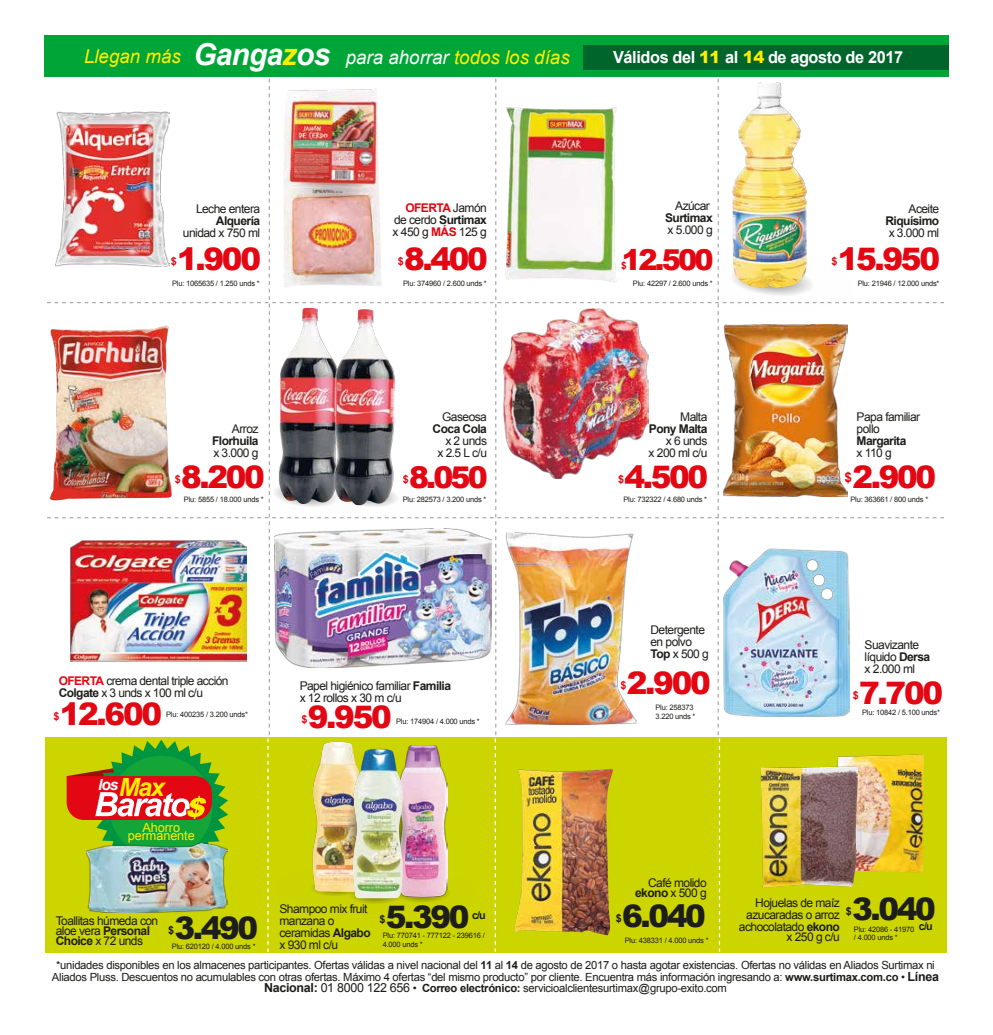
<style>
.page{position:relative;width:993px;height:1035px;background:#fff}
.page>*{position:absolute;margin:0;border:0;box-sizing:border-box;transform-origin:0 0}
.t1{font:900 31px "Arial";letter-spacing:-.075em;color:#e30613}
.t2{font:900 31px "Arial";letter-spacing:-.075em;color:#1d1d1b}
.t3{font:900 30px "Arial";color:#e30613}
.t4{font:900 28.75px "Arial";color:#e30613}
.t5{font:italic 19.12px "Arial";color:#ffed00}
.t6{font:700 16.62px "Arial";letter-spacing:-.025em;color:#fff}
.t7{font:italic 700 15.38px "Arial";color:#fff}
.t8{font:700 13.5px "Arial";color:#e30613}
.t9{font:12.75px "Arial";letter-spacing:-.005em;color:#ffed00}
.t10{font:12px/12px "Arial";letter-spacing:-.045em;color:#1d1d1b}
.t11{font:700 12px "Arial";letter-spacing:-.045em;color:#1d1d1b}
.t12{font:11.25px/11.2px "Arial";letter-spacing:-.025em;color:#1d1d1b;text-align:center}
.t13{font:700 10.75px "Arial";color:#e30613}
.t14{font:700 10.75px "Arial";color:#1d1d1b}
.t15{font:700 10px "Arial";color:#e30613}
.t16{font:7.5px/8.8px "Arial";letter-spacing:-.025em;color:#1d1d1b}
.s1{font-weight:700;font-size:30.25px;color:#fff}
.s2{font-weight:700;font-size:30.25px}
.s3{color:#fff}
.s4{font-weight:900;color:#ffed00}
.s5{font-weight:700;color:#e30613}
.s6{font-weight:700}
.s7{font-size:25.12px;color:#ffed00}
.s8{font-weight:700;font-size:12.5px}
.s9{font-size:12.5px}
</style>
<div class="page">
<div style="left:44px;top:35px;width:904px;height:42px;background:#00a538"></div>
<div style="left:583px;top:45px;width:365px;height:25px;background:#00652a"></div>
<img style="left:47px;top:79px;width:898px;height:873px">
<img style="left:352px;top:748px;width:51px;height:150px">
<img style="left:87px;top:843px;width:140px;height:70px">
<h3 class="t5" style="left:84px;top:47px;width:487px">Llegan más <span class="s1">Ganga</span><span class="s2">z</span><span class="s1">os</span> <span class="s3">para ahorrar</span> todos los días</h3>
<h3 class="t6" style="left:613px;top:48px;width:291px">Válidos del <span class="s4">11</span> al <span class="s4">14</span> de agosto de 2017</h3>
<p class="t10" style="left:196px;top:202px;width:66px">Leche entera</p>
<p class="t11" style="left:216px;top:214px;width:46px">Alquería</p>
<p class="t10" style="left:183px;top:226px;width:79px">unidad x 750 ml</p>
<p class="t10" style="left:392px;top:202px;width:96px;text-align:justify;text-indent:13px"><span class="s5">OFERTA</span> Jamón de cerdo <span class="s6">Surtimax </span>x 450 g <span class="s5">MÁS</span> 125 g</p>
<p class="t10" style="left:675px;top:200px;width:36px">Azúcar</p>
<p class="t11" style="left:665px;top:211px;width:49px">Surtimax</p>
<p class="t10" style="left:667px;top:224px;width:47px">x 5.000 g</p>
<p class="t10" style="left:908px;top:202px;width:32px">Aceite</p>
<p class="t11" style="left:885px;top:214px;width:55px">Riquísimo</p>
<p class="t10" style="left:888px;top:226px;width:52px">x 3.000 ml</p>
<p class="t13" style="left:171px;top:255px;width:8px">$</p>
<h1 class="t1" style="left:177px;top:235px;width:85px">1.900</h1>
<p class="t13" style="left:398px;top:255px;width:8px">$</p>
<h1 class="t1" style="left:404px;top:235px;width:85px">8.400</h1>
<h3 class="t4" style="left:621px;top:238px;width:93px">12.500</h3>
<p class="t15" style="left:621px;top:260px;width:7px">$</p>
<p class="t13" style="left:831px;top:255px;width:8px">$</p>
<h1 class="t1" style="left:837px;top:235px;width:104px">15.950</h1>
<p class="t16" style="left:172px;top:279px;width:89px">Plu: 1065635 / 1.250 unds *</p>
<p class="t16" style="left:403px;top:279px;width:85px">Plu: 374960 / 2.600 unds *</p>
<p class="t16" style="left:632px;top:279px;width:81px">Plu: 42297 / 2.600 unds *</p>
<p class="t16" style="left:857px;top:279px;width:83px">Plu: 21946 / 12.000 unds*</p>
<p class="t10" style="left:232px;top:423px;width:28px">Arroz</p>
<p class="t11" style="left:212px;top:434px;width:48px">Florhuila</p>
<p class="t10" style="left:213px;top:447px;width:47px">x 3.000 g</p>
<p class="t13" style="left:175px;top:473px;width:8px">$</p>
<h1 class="t1" style="left:181px;top:454px;width:85px">8.200</h1>
<p class="t16" style="left:184px;top:495px;width:81px">Plu: 5855 / 18.000 unds *</p>
<p class="t10" style="left:442px;top:411px;width:46px">Gaseosa</p>
<p class="t11" style="left:432px;top:422px;width:56px">Coca Cola</p>
<p class="t10" style="left:437px;top:435px;width:51px;text-align:right">x 2 unds x 2.5 L c/u</p>
<p class="t10" style="left:680px;top:411px;width:29px">Malta</p>
<p class="t11" style="left:648px;top:422px;width:60px">Pony Malta</p>
<p class="t10" style="left:648px;top:435px;width:60px;text-align:right">x 6 unds<br>x 200 ml c/u</p>
<p class="t10" style="left:856px;top:411px;width:65px">Papa familiar pollo</p>
<p class="t11" style="left:856px;top:434px;width:51px">Margarita</p>
<p class="t10" style="left:856px;top:447px;width:37px">x 110 g</p>
<p class="t13" style="left:402px;top:473px;width:8px">$</p>
<h2 class="t3" style="left:409px;top:455px;width:80px">8.050</h2>
<p class="t13" style="left:618px;top:473px;width:8px">$</p>
<h1 class="t1" style="left:624px;top:454px;width:85px">4.500</h1>
<p class="t8" style="left:844px;top:469px;width:9px">$</p>
<h1 class="t1" style="left:852px;top:454px;width:85px">2.900</h1>
<p class="t16" style="left:402px;top:495px;width:85px">Plu: 282573 / 3.200 unds *</p>
<p class="t16" style="left:623px;top:495px;width:85px">Plu: 732322 / 4.680 unds *</p>
<p class="t16" style="left:850px;top:495px;width:79px">Plu: 363661 / 800 unds *</p>
<p class="t10" style="left:59px;top:675px;width:171px"><span class="s5">OFERTA</span> crema dental triple acción<br><span class="s6">Colgate</span> x 3 unds x 100 ml c/u</p>
<h1 class="t1" style="left:60px;top:691px;width:104px">12.600</h1>
<p class="t16" style="left:166px;top:710px;width:83px">Plu: 400235 / 3.200 unds*</p>
<p class="t13" style="left:54px;top:710px;width:8px">$</p>
<p class="t7" style="left:98px;top:776px;width:68px">los<span class="s7">Max</span></p>
<p class="t9" style="left:142px;top:820px;width:39px">Ahorro</p>
<p class="t9" style="left:128px;top:829px;width:68px">permanente</p>
<p class="t10" style="left:56px;top:915px;width:104px;line-height:10px">Toallitas húmeda con aloe vera <span class="s6">Personal<br>Choice</span> x 72 unds</p>
<h1 class="t2" style="left:174px;top:904px;width:85px">3.490</h1>
<p class="t14" style="left:168px;top:924px;width:8px">$</p>
<p class="t16" style="left:172px;top:942px;width:85px">Plu: 620120 / 4.000 unds *</p>
<p class="t10" style="left:299px;top:679px;width:153px">Papel higiénico familiar <span class="s6">Familia </span>x 12 rollos x 30 m c/u</p>
<p class="t13" style="left:301px;top:713px;width:8px">$</p>
<h1 class="t1" style="left:308px;top:694px;width:85px">9.950</h1>
<p class="t16" style="left:396px;top:717px;width:85px">Plu: 174904 / 4.000 unds *</p>
<p class="t10" style="left:650px;top:624px;width:60px">Detergente en polvo<br><span class="s6">Top</span> x 500 g</p>
<p class="t13" style="left:620px;top:680px;width:8px">$</p>
<h1 class="t1" style="left:626px;top:660px;width:85px">2.900</h1>
<p class="t16" style="left:655px;top:703px;width:42px">Plu: 258373<br>3.220 unds *</p>
<p class="t10" style="left:864px;top:639px;width:67px">Suavizante líquido <span class="s6">Dersa </span>x 2.000 ml</p>
<p class="t13" style="left:852px;top:689px;width:8px">$</p>
<h1 class="t1" style="left:859px;top:670px;width:85px">7.700</h1>
<p class="t16" style="left:861px;top:708px;width:79px">Plu: 10842 / 5.100 unds*</p>
<p class="t10" style="left:279px;top:902px;width:93px">Shampoo mix fruit manzana o ceramidas <span class="s6">Algabo</span></p>
<p class="t10" style="left:279px;top:938px;width:60px">x 930 ml c/u</p>
<p class="t10" style="left:635px;top:878px;width:73px;line-height:10px;text-align:right">Café molido <span class="s6">ekono</span> x 500 g</p>
<p class="t14" style="left:845px;top:905px;width:8px">$</p>
<h1 class="t2" style="left:851px;top:885px;width:85px">3.040</h1>
<p class="t16" style="left:853px;top:924px;width:80px">Plu: 42086 - 41970 <sup>c/u </sup>/ 4.000 unds *</p>
<p class="t10" style="left:738px;top:896px;width:102px;text-align:right">Hojuelas de maíz azucaradas o arroz achocolatado <span class="s6">ekono</span></p>
<p class="t14" style="left:615px;top:912px;width:8px">$</p>
<h1 class="t2" style="left:622px;top:892px;width:85px">6.040</h1>
<p class="t14" style="left:379px;top:913px;width:8px">$</p>
<h1 class="t2" style="left:385px;top:893px;width:85px">5.390</h1>
<p class="t14" style="left:472px;top:909px;width:15px">c/u</p>
<p class="t16" style="left:382px;top:931px;width:103px">Plu: 770741 - 777122 - 239616 /</p>
<p class="t10" style="left:786px;top:930px;width:55px">x 250 g c/u</p>
<p class="t16" style="left:382px;top:940px;width:42px">4.000 unds *</p>
<p class="t16" style="left:624px;top:935px;width:85px">Plu: 438331 / 4.000 unds *</p>
<p class="t12" style="left:52px;top:960px;width:888px">*unidades disponibles en los almacenes participantes. Ofertas válidas a nivel nacional del <span class="s6">11</span> al <span class="s6">14</span> de agosto de 2017 o hasta agotar existencias. Ofertas no válidas en Aliados Surtimax ni<br>Aliados Pluss. Descuentos no acumulables con otras ofertas. Máximo 4 ofertas “del mismo producto” por cliente. Encuentra más información ingresando a: <span class="s6">www.surtimax.com.co</span> • <span class="s8">Línea<br>Nacional:</span> <span class="s9">01 8000 122 656</span> • <span class="s6">Correo electrónico:</span> servicioalclientesurtimax@grupo-exito.com</p>
</div>
